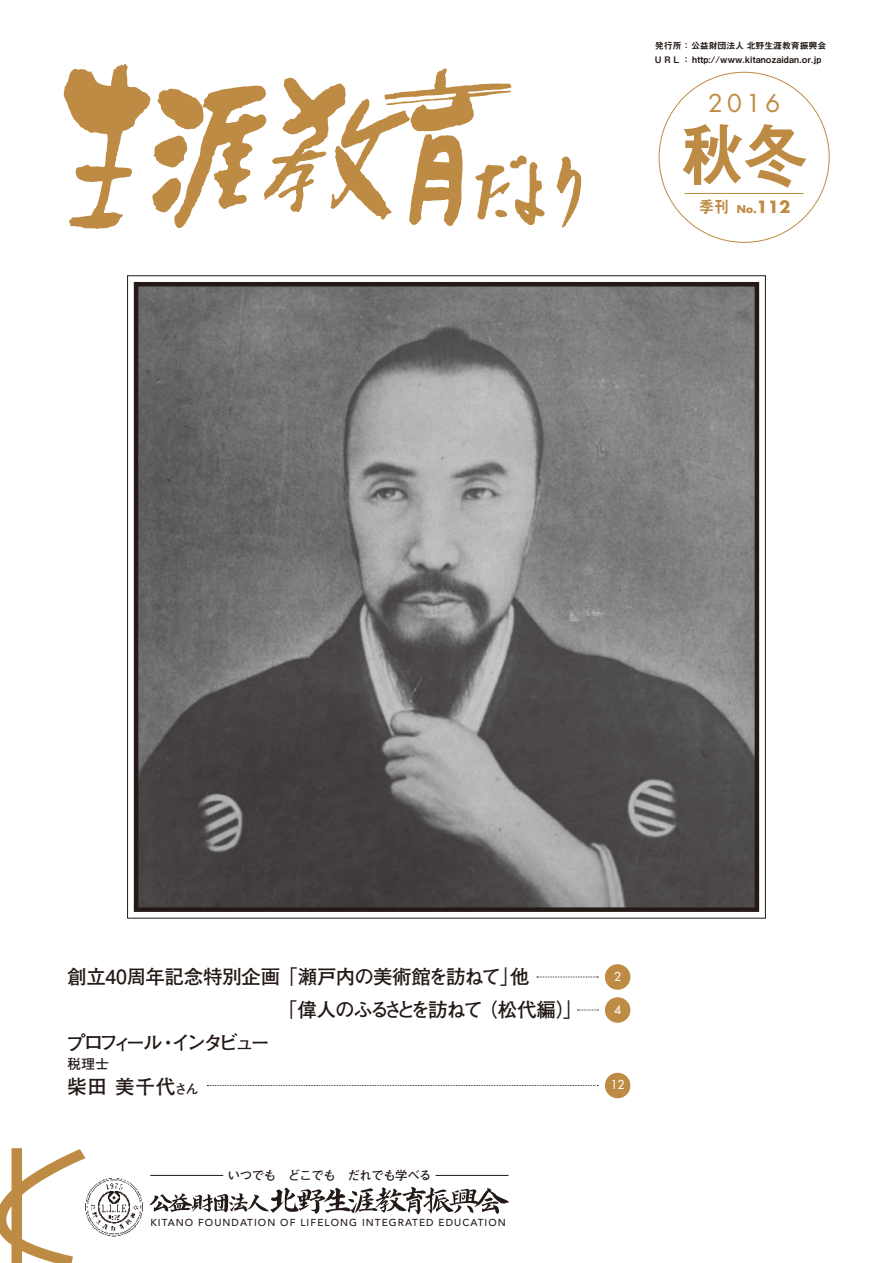
<style>
.page{position:relative;width:893px;height:1263px;background:#fff}
.page>*{position:absolute;margin:0;border:0;box-sizing:border-box;transform-origin:0 0}
.t1{font:70.5px "Midashi Go Pro MB31";color:#be8b44;scale:.9 1}
.t2{font:24px "Futura Std";color:#be8b44}
.t3{font:700 19.5px "Futo Go B101 Pro";letter-spacing:-.02em;color:#231916}
.t4{font:700 19.5px "Futo Go B101 Pro";letter-spacing:-.09em;color:#231916}
.t5{font:700 19.5px "Futo Go B101 Pro";letter-spacing:-.195em;color:#231916}
.t6{font:700 19.5px "Futo Go B101 Pro";letter-spacing:-.045em;color:#231916}
.t7{font:16.5px "Midashi Go Pro MB31";color:#be8b44;scale:.9 1}
.t8{font:700 13.5px "Futo Go B101 Pro";color:#231916}
.t9{font:700 12.3px "Futo Go B101 Pro";letter-spacing:-.035em;color:#231916}
.t10{font:500 12px "Futura Std";color:#fff}
.t11{font:700 10.5px "Futura Std";color:#be8b44}
.t12{font:500 10.05px "Avenir LT Std";letter-spacing:.105em;color:#231916}
.t13{font:9px/13.5px "Midashi Go Pro MB31";letter-spacing:.015em;color:#231916}
.s1{color:#fff}
.s2{font-size:16.5px}
.s3{font-size:13.5px}
</style>
<div class="page">
<img style="left:86px;top:1178px;width:57px;height:59px">
<svg style="left:150px;top:1187px;width:359px;height:27px"></svg>
<hr style="left:151px;top:1175px;width:72px;height:1px;background:#231916">
<hr style="left:436px;top:1175px;width:72px;height:1px;background:#231916">
<svg style="left:0;top:1148px;width:86px;height:115px"></svg>
<img style="left:139px;top:287px;width:615px;height:620px">
<div style="left:134px;top:282px;width:625px;height:630px;border:4px solid #231916"></div>
<svg style="left:556px;top:156px;width:26px;height:72px"></svg>
<svg style="left:63px;top:63px;width:482px;height:166px"></svg>
<hr style="left:685px;top:193px;width:118px;height:1px;background:#be8b44">
<svg style="left:577px;top:1010px;width:21px;height:1px"></svg>
<div style="left:605px;top:997px;width:25px;height:26px;background:#be8b44;border-radius:50%"></div>
<svg style="left:207px;top:1085px;width:391px;height:1px"></svg>
<div style="left:605px;top:1073px;width:25px;height:25px;background:#be8b44;border-radius:50%"></div>
<svg style="left:537px;top:977px;width:61px;height:1px"></svg>
<div style="left:605px;top:964px;width:25px;height:26px;background:#be8b44;border-radius:50%"></div>
<p class="t13" style="left:655px;top:38px;width:173px">発行所： 公益財団法人 北野生涯教育振興会<br>U R L ：http://www.kitanozaidan.or.jp<span class="s1">/</span></p>
<p class="t2" style="left:708px;top:88px;width:74px">2016</p>
<p class="t1" style="left:681px;top:98px;width:142px">秋冬</p>
<p class="t7" style="left:699px;top:193px;width:34px">季刊</p>
<p class="t11" style="left:737px;top:202px;width:55px">No.<span class="s2">112</span></p>
<p class="t3" style="left:67px;top:961px;width:464px">創立40周年記念特別企画「瀬戸内の美術館を訪ねて」他</p>
<p class="t4" style="left:278px;top:994px;width:306px">「偉人のふるさとを訪ねて（松代編）」</p>
<p class="t5" style="left:66px;top:1027px;width:205px">プロフィール・インタビュー</p>
<p class="t8" style="left:67px;top:1053px;width:43px">税理士</p>
<p class="t6" style="left:67px;top:1071px;width:133px">柴田 美千代<span class="s3">さん</span></p>
<p class="t9" style="left:228px;top:1165px;width:205px">いつでも　どこでも　だれでも学べる</p>
<p class="t12" style="left:150px;top:1217px;width:357px">KITANO FOUNDATION OF LIFELONG INTEGRATED EDUCATION</p>
<p class="t10" style="left:614px;top:969px;width:8px">2</p>
<p class="t10" style="left:614px;top:1002px;width:8px">4</p>
<p class="t10" style="left:611px;top:1077px;width:15px">12</p>
</div>
